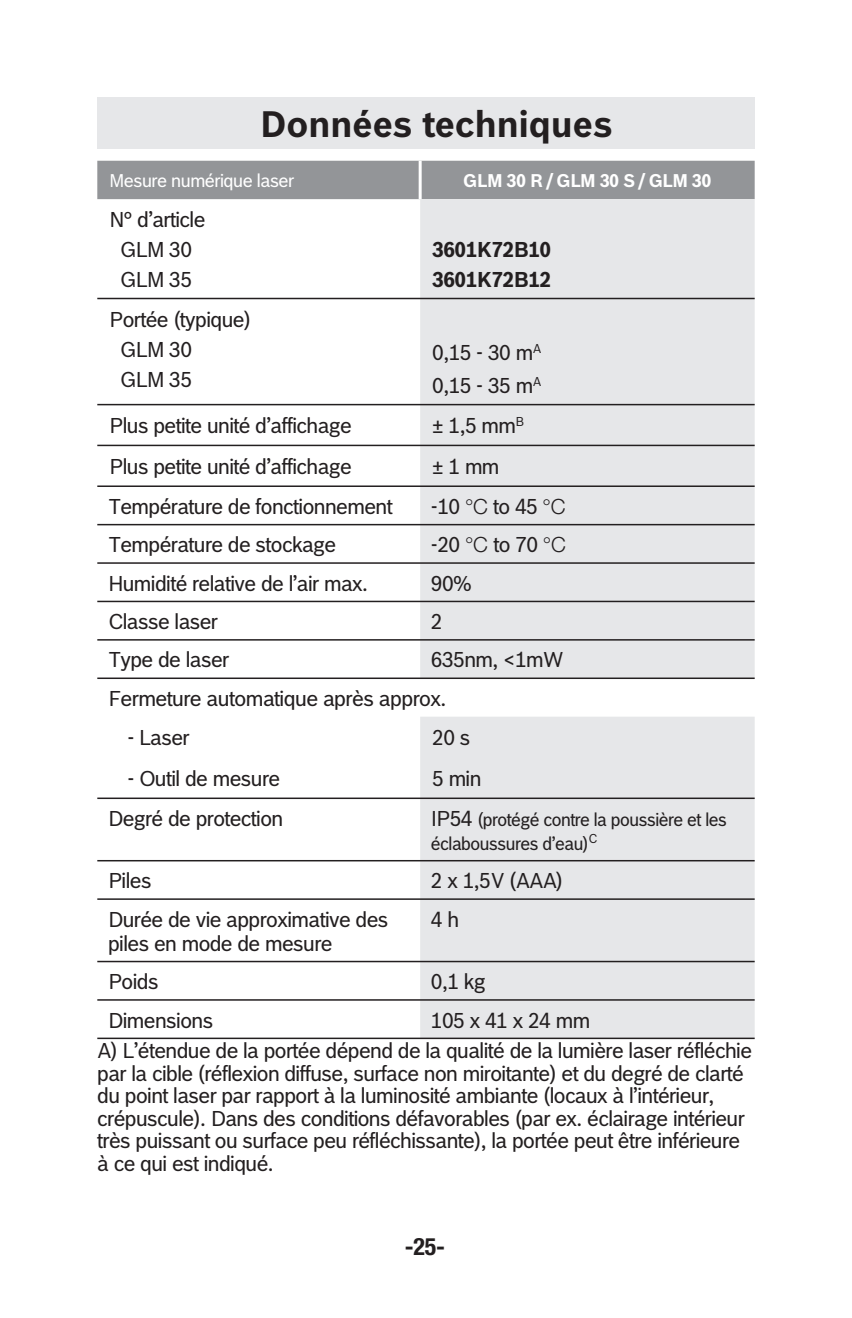
<style>
.page{position:relative;width:852px;height:1318px;background:#fff}
.page>*{position:absolute;margin:0;border:0;box-sizing:border-box;transform-origin:0 0}
.t1{font:700 36px "Bosch Office Sans";color:#231f20}
.t2{font:700 condensed 24px "Helvetica Neue LT Std";color:#231f20}
.t3{font:21px/29.7px "Bosch Office Sans";letter-spacing:-.025em;color:#231f20}
.t4{font:700 21px/29.7px "Bosch Office Sans";letter-spacing:-.025em;color:#231f20}
.t5{font:18px/24px "Bosch Office Sans";letter-spacing:-.025em;color:#231f20}
.t6{font:18px "Bosch Office Sans";letter-spacing:-.025em;color:#fff}
.t7{font:700 18px "Bosch Office Sans";letter-spacing:-.025em;color:#fff}
.s1{font-family:"Helvetica Neue LT Std";font-weight:300}
.s2{font-size:21px}
</style>
<div class="page">
<div style="left:97px;top:97px;width:657px;height:52px;background:#e6e7e9"></div>
<div style="left:97px;top:161px;width:657px;height:38px;background:#939598"></div>
<div style="left:420px;top:199px;width:334px;height:838px;background:#e6e7e9"></div>
<hr style="left:97px;top:298px;width:657px;height:1px;background:#231f20">
<hr style="left:97px;top:404px;width:657px;height:1px;background:#231f20">
<hr style="left:97px;top:445px;width:657px;height:1px;background:#231f20">
<hr style="left:97px;top:485px;width:657px;height:2px;background:#231f20">
<hr style="left:97px;top:524px;width:657px;height:1px;background:#231f20">
<hr style="left:97px;top:562px;width:657px;height:2px;background:#231f20">
<hr style="left:97px;top:601px;width:657px;height:1px;background:#231f20">
<hr style="left:97px;top:639px;width:657px;height:1px;background:#231f20">
<hr style="left:97px;top:797px;width:657px;height:2px;background:#231f20">
<hr style="left:97px;top:860px;width:657px;height:1px;background:#231f20">
<hr style="left:97px;top:898px;width:657px;height:2px;background:#231f20">
<hr style="left:97px;top:961px;width:657px;height:1px;background:#231f20">
<hr style="left:97px;top:999px;width:657px;height:1px;background:#231f20">
<hr style="left:97px;top:1037px;width:657px;height:2px;background:#231f20">
<hr style="left:97px;top:677px;width:657px;height:2px;background:#231f20">
<hr style="left:418px;top:161px;width:3px;height:38px;background:#fff">
<h1 class="t1" style="left:260px;top:110px;width:354px">Données techniques</h1>
<p class="t6" style="left:109px;top:173px;width:186px">Mesure numérique laser</p>
<p class="t7" style="left:463px;top:173px;width:249px">GLM 30 R / GLM 30 S / GLM 30</p>
<p class="t3" style="left:109px;top:206px;width:97px;text-align:center">N° d’article<br>GLM 30<br>GLM 35</p>
<p class="t4" style="left:432px;top:236px;width:121px">3601K72B10<br>3601K72B12</p>
<p class="t3" style="left:120px;top:307px;width:132px;text-indent:-11px">Portée (typique)<br>GLM 30<br>GLM 35</p>
<p class="t3" style="left:432px;top:338px;width:110px;line-height:32.7px">0,15 - 30 m<sup>A<br></sup>0,15 - 35 m<sup>A</sup></p>
<p class="t3" style="left:109px;top:413px;width:244px">Plus petite unité d’affichage</p>
<p class="t3" style="left:432px;top:413px;width:93px">± 1,5 mm<sup>B</sup></p>
<p class="t3" style="left:109px;top:453px;width:244px">Plus petite unité d’affichage</p>
<p class="t3" style="left:432px;top:453px;width:69px">± 1 mm</p>
<p class="t3" style="left:108px;top:493px;width:286px">Température de fonctionnement</p>
<p class="t3" style="left:431px;top:493px;width:136px">-10 <span class="s1">°C</span> to 45 <span class="s1">°C</span></p>
<p class="t3" style="left:108px;top:531px;width:229px">Température de stockage</p>
<p class="t3" style="left:431px;top:531px;width:136px">-20 <span class="s1">°C</span> to 70 <span class="s1">°C</span></p>
<p class="t3" style="left:108px;top:570px;width:261px">Humidité relative de l’air max.</p>
<p class="t3" style="left:431px;top:570px;width:42px">90%</p>
<p class="t3" style="left:108px;top:608px;width:111px">Classe laser</p>
<p class="t3" style="left:431px;top:608px;width:13px">2</p>
<p class="t3" style="left:108px;top:647px;width:122px">Type de laser</p>
<p class="t3" style="left:108px;top:642px;width:456px;line-height:38.4px;text-indent:323px">635nm, &lt;1mW<br>Fermeture automatique après approx.</p>
<p class="t3" style="left:127px;top:725px;width:64px">- Laser</p>
<p class="t3" style="left:432px;top:725px;width:40px">20 s</p>
<p class="t3" style="left:127px;top:765px;width:154px">- Outil de mesure</p>
<p class="t3" style="left:432px;top:765px;width:51px">5 min</p>
<p class="t3" style="left:108px;top:805px;width:176px">Degré de protection</p>
<p class="t5" style="left:430px;top:809px;width:297px"><span class="s2">IP54</span> (protégé contre la poussière et les éclaboussures d’eau)<sup>C</sup></p>
<p class="t3" style="left:108px;top:867px;width:45px">Piles</p>
<p class="t3" style="left:431px;top:867px;width:134px">2 x 1,5V (AAA)</p>
<p class="t3" style="left:108px;top:909px;width:282px;line-height:24px">Durée de vie approximative des piles en mode de mesure</p>
<p class="t3" style="left:430px;top:906px;width:30px">4 h</p>
<p class="t3" style="left:108px;top:968px;width:52px">Poids</p>
<p class="t3" style="left:431px;top:968px;width:56px">0,1 kg</p>
<p class="t3" style="left:108px;top:1007px;width:106px">Dimensions</p>
<p class="t3" style="left:97px;top:1006px;width:655px;line-height:30.6px;text-indent:333px">105 x 41 x 24 mm<br>A) L’étendue de la portée dépend de la qualité de la lumière laser réfléchie</p>
<p class="t3" style="left:97px;top:1063px;width:648px;line-height:22.5px">par la cible (réflexion diffuse, surface non miroitante) et du degré de clarté du point laser par rapport à la luminosité ambiante (locaux à l’intérieur, crépuscule). Dans des conditions défavorables (par ex. éclairage intérieur très puissant ou surface peu réfléchissante), la portée peut être inférieure à ce qui est indiqué.</p>
<p class="t2" style="left:404px;top:1237px;width:42px">-25-</p>
</div>
